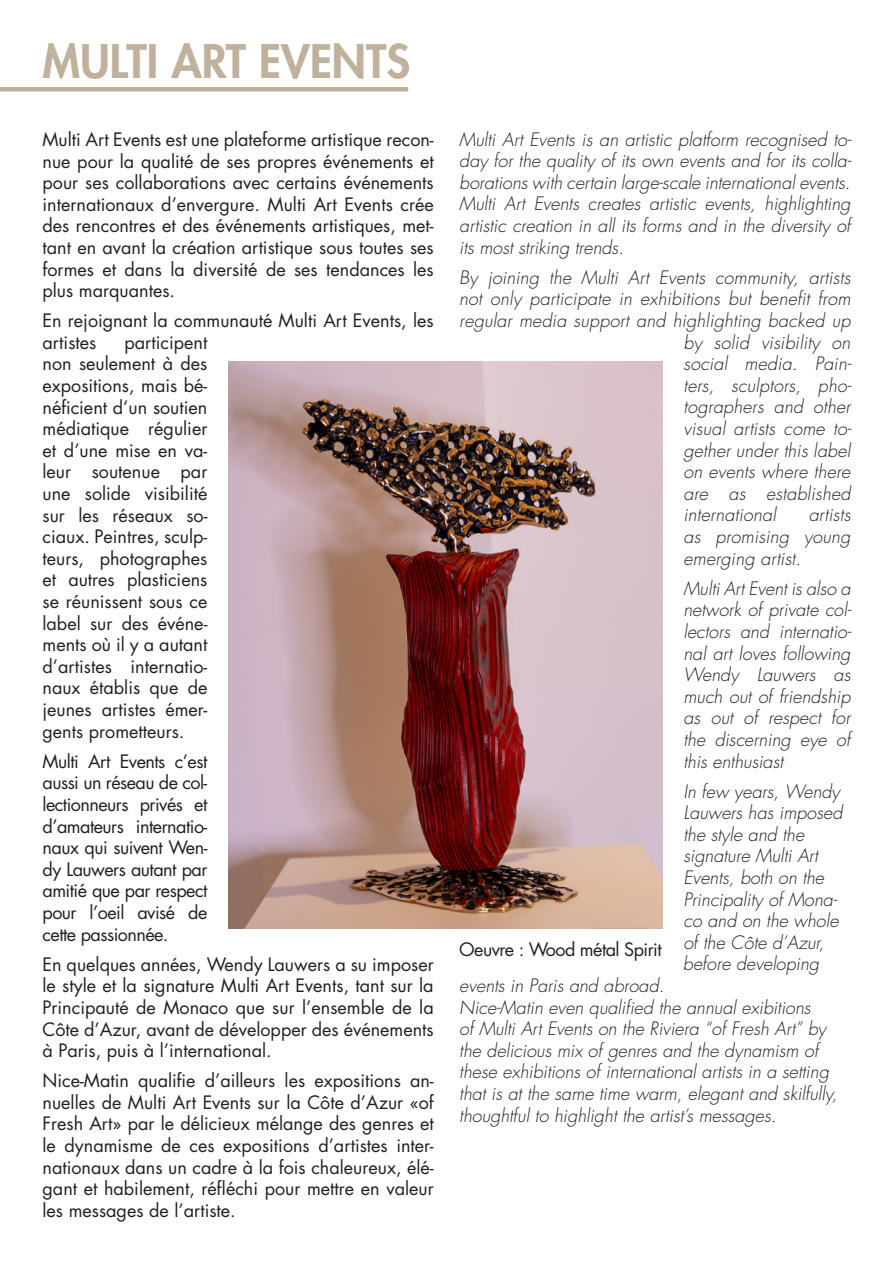
<style>
.page{position:relative;width:893px;height:1263px;background:#fff}
.page>*{position:absolute;margin:0;border:0;box-sizing:border-box;transform-origin:0 0}
.t1{font:800 45px "Futura";color:#c0b19c}
.t2{font:18px/21.6px "Futura";color:#231f20;text-align:justify}
.t3{font:italic 300 18px/21.6px "Futura";color:#231f20;text-align:justify}
.t4{font:18px "Futura";letter-spacing:-.03em;color:#231f20}
</style>
<div class="page">
<div style="left:0;top:87px;width:408px;height:5px;background:#c0b19c"></div>
<img style="left:229px;top:362px;width:433px;height:567px">
<h1 class="t1" style="left:43px;top:32px;width:369px">MULTI ART EVENTS</h1>
<p class="t2" style="left:43px;top:128px;width:393px">Multi Art Events est une plateforme artistique recon&shy;nue pour la qualité de ses propres événements et pour ses collaborations avec certains événements internationaux d’envergure. Multi Art Events crée des rencontres et des événements artistiques, met&shy;tant en avant la création artistique sous toutes ses formes et dans la diversité de ses tendances les plus marquantes.</p>
<p class="t2" style="left:43px;top:310px;width:393px">En rejoignant la communauté Multi Art Events, les artistes</p>
<p class="t2" style="left:43px;top:331px;width:166px;text-indent:82px">participent non seulement à des expositions, mais bé&shy;néficient d’un soutien médiatique régulier et d’une mise en va&shy;leur soutenue par une solide visibilité sur les réseaux so&shy;ciaux. Peintres, sculp&shy;teurs, photographes et autres plasticiens se réunissent sous ce label sur des événe&shy;ments où il y a autant d’artistes internatio&shy;naux établis que de jeunes artistes émer&shy;gents prometteurs.</p>
<p class="t2" style="left:43px;top:750px;width:166px">Multi Art Events c’est aussi un réseau de col&shy;lectionneurs privés et d’amateurs internatio&shy;naux qui suivent Wen&shy;dy Lauwers autant par amitié que par respect pour l’oeil avisé de cette passionnée.</p>
<p class="t2" style="left:43px;top:953px;width:393px">En quelques années, Wendy Lauwers a su imposer le style et la signature Multi Art Events, tant sur la Principauté de Monaco que sur l’ensemble de la Côte d’Azur, avant de développer des événements à Paris, puis à l’international.</p>
<p class="t2" style="left:43px;top:1069px;width:393px">Nice-Matin qualifie d’ailleurs les expositions an&shy;nuelles de Multi Art Events sur la Côte d’Azur «of Fresh Art» par le délicieux mélange des genres et le dynamisme de ces expositions d’artistes inter&shy;nationaux dans un cadre à la fois chaleureux, élé&shy;gant et habilement, réfléchi pour mettre en valeur les messages de l’artiste.</p>
<p class="t3" style="left:459px;top:129px;width:394px">Multi Art Events is an artistic platform recognised to&shy;day for the quality of its own events and for its colla&shy;borations with certain large-scale international events.<br>Multi Art Events creates artistic events, highlighting artistic creation in all its forms and in the diversity of its most striking trends.</p>
<p class="t3" style="left:459px;top:267px;width:393px">By joining the Multi Art Events community, artists</p>
<p class="t3" style="left:459px;top:288px;width:393px">not only participate in exhibitions but benefit from</p>
<p class="t3" style="left:459px;top:310px;width:393px">regular media support and highlighting backed up</p>
<p class="t3" style="left:683px;top:331px;width:168px">by solid visibility on</p>
<p class="t3" style="left:683px;top:353px;width:169px">social media. Pain-</p>
<p class="t3" style="left:683px;top:375px;width:169px">ters, sculptors, pho-</p>
<p class="t3" style="left:683px;top:396px;width:169px">tographers and other</p>
<p class="t3" style="left:683px;top:418px;width:169px">visual artists come to-</p>
<p class="t3" style="left:683px;top:439px;width:168px">gether under this label</p>
<p class="t3" style="left:683px;top:461px;width:168px">on events where there</p>
<p class="t3" style="left:683px;top:483px;width:168px">are as established</p>
<p class="t3" style="left:683px;top:504px;width:94px">international</p>
<p class="t3" style="left:683px;top:504px;width:168px;text-indent:125px">artists as promising young emerging artist.</p>
<p class="t3" style="left:683px;top:578px;width:169px">Multi Art Event is also a network of private col&shy;lectors and internatio&shy;nal art loves following Wendy Lauwers as much out of friendship as out of respect for the discerning eye of this enthusiast</p>
<p class="t3" style="left:683px;top:780px;width:161px;text-align:left">In few years, Wendy<br>Lauwers has imposed the style and the signature Multi Art<br>Events, both on the<br>Principality of Mona&shy;co and on the whole of the Côte d’Azur, before developing</p>
<p class="t3" style="left:459px;top:975px;width:380px;text-align:left">events in Paris and abroad.<br>Nice-Matin even qualified the annual exibitions<br>of Multi Art Events on the Riviera “of Fresh Art” by the delicious mix of genres and the dynamism of these exhibitions of international artists in a setting that is at the same time warm, elegant and skilfully, thoughtful to highlight the artist’s messages.</p>
<p class="t4" style="left:459px;top:936px;width:204px">Oeuvre : Wood métal Spirit</p>
</div>
